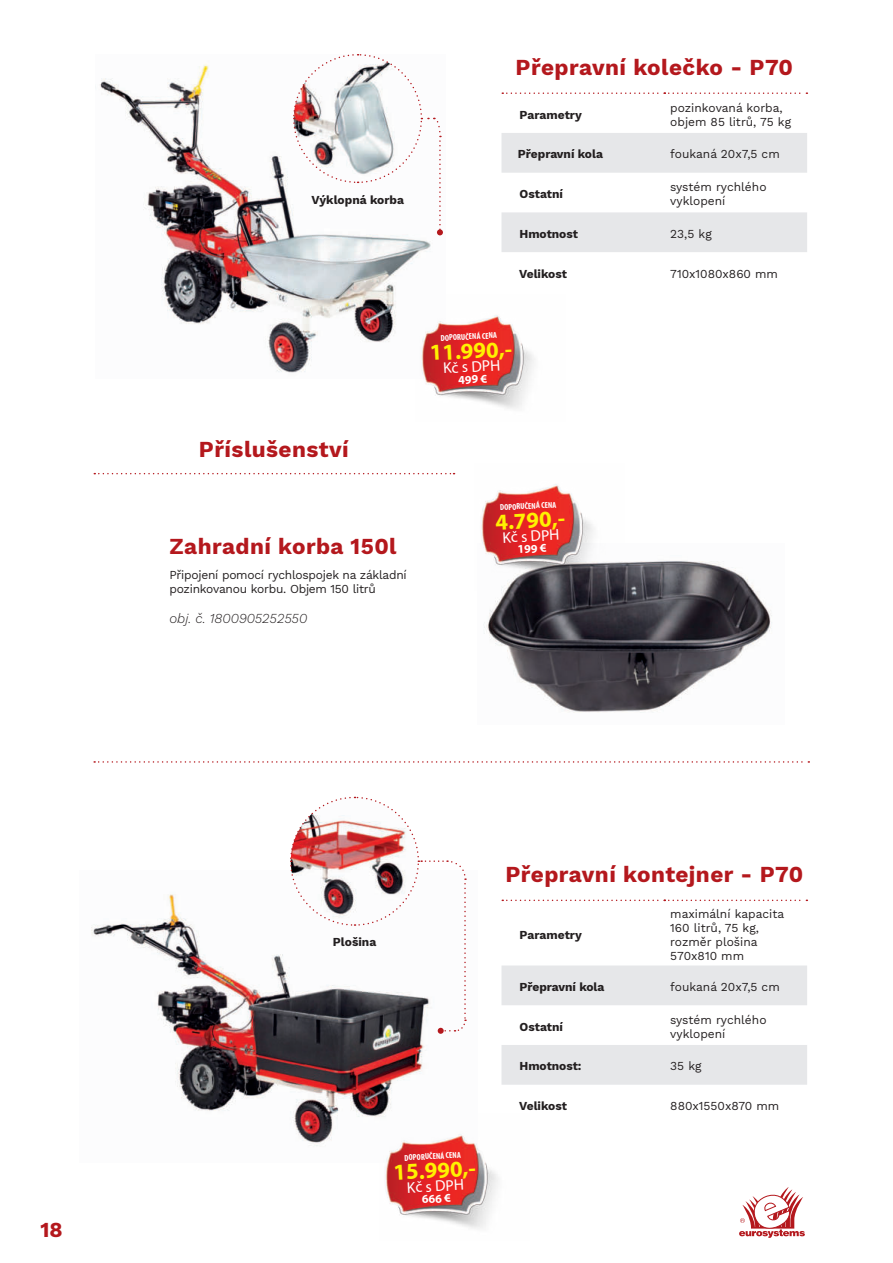
<style>
.page{position:relative;width:893px;height:1263px;background:#fff}
.page>*{position:absolute;margin:0;border:0;box-sizing:border-box;transform-origin:0 0}
.t1{font:700 22.8px "Myriad Pro";color:#fff101}
.t2{font:700 22.5px "Work Sans";letter-spacing:.02em;color:#b4181d}
.t3{font:700 21px "Work Sans";color:#b4181d}
.t4{font:15.6px "Myriad Pro";color:#fff}
.t5{font:italic 300 13.5px "Work Sans";color:#231f20}
.t6{font:12px/14px "Work Sans";color:#231f20}
.t7{font:700 12px "Work Sans";color:#231f20}
.t8{font:12px/14px "Work Sans";letter-spacing:-.02em;color:#231f20}
.t9{font:700 12px "Myriad Pro";color:#fff}
.t10{font:700 condensed 8.55px "Myriad Pro";color:#fff}
</style>
<div class="page">
<svg style="left:739px;top:1187px;width:66px;height:51px"></svg>
<img style="left:91px;top:894px;width:333px;height:252px">
<svg style="left:501px;top:965px;width:306px;height:120px"></svg>
<svg style="left:502px;top:899px;width:305px;height:2px"></svg>
<img style="left:100px;top:64px;width:342px;height:309px">
<svg style="left:289px;top:796px;width:178px;height:238px"></svg>
<svg style="left:94px;top:473px;width:361px;height:1px"></svg>
<img style="left:483px;top:561px;width:289px;height:152px">
<svg style="left:94px;top:761px;width:715px;height:2px"></svg>
<svg style="left:501px;top:133px;width:306px;height:119px"></svg>
<svg style="left:502px;top:92px;width:305px;height:2px"></svg>
<svg style="left:292px;top:54px;width:151px;height:181px"></svg>
<img style="left:415px;top:294px;width:120px;height:115px">
<img style="left:379px;top:1114px;width:119px;height:115px">
<img style="left:481px;top:484px;width:144px;height:107px">
<h3 class="t3" style="left:40px;top:1218px;width:24px">18</h3>
<p class="t7" style="left:311px;top:190px;width:94px">Výklopná korba</p>
<h2 class="t2" style="left:199px;top:432px;width:151px">Příslušenství</h2>
<h2 class="t2" style="left:169px;top:530px;width:229px">Zahradní korba 150l</h2>
<p class="t8" style="left:169px;top:568px;width:239px">Připojení pomocí rychlospojek na základní pozinkovanou korbu. objem 150 litrů</p>
<p class="t5" style="left:169px;top:609px;width:139px">obj. č. 1800905252550</p>
<h2 class="t2" style="left:516px;top:50px;width:279px">Přepravní kolečko - P70</h2>
<p class="t7" style="left:519px;top:105px;width:64px">Parametry</p>
<p class="t6" style="left:670px;top:100px;width:122px">pozinkovaná korba, objem 85 litrů, 75 kg</p>
<p class="t7" style="left:518px;top:148px;width:86px">Přepravní kola</p>
<p class="t6" style="left:670px;top:147px;width:111px">foukaná 20x7,5 cm</p>
<p class="t7" style="left:520px;top:187px;width:45px">ostatní</p>
<p class="t6" style="left:670px;top:180px;width:98px">systém rychlého vyklopení</p>
<p class="t7" style="left:520px;top:225px;width:60px">hmotnost</p>
<p class="t6" style="left:670px;top:226px;width:43px">23,5 kg</p>
<p class="t7" style="left:519px;top:267px;width:49px">velikost</p>
<p class="t6" style="left:670px;top:266px;width:109px">710x1080x860 mm</p>
<p class="t10" style="left:440px;top:333px;width:58px;rotate:-3deg">DOPORUČENÁ CENA</p>
<p class="t9" style="left:458px;top:375px;width:31px;rotate:-3deg">499 €</p>
<h1 class="t1" style="left:429px;top:344px;width:84px;rotate:-3deg">11.990,-</h1>
<h3 class="t4" style="left:443px;top:359px;width:59px;rotate:-3deg">Kč s DPH</h3>
<p class="t10" style="left:500px;top:502px;width:58px;rotate:-3deg">DOPORUČENÁ CENA</p>
<p class="t9" style="left:517px;top:545px;width:31px;rotate:-3deg">199 €</p>
<h1 class="t1" style="left:495px;top:514px;width:71px;rotate:-3deg">4.790,-</h1>
<h3 class="t4" style="left:502px;top:528px;width:59px;rotate:-3deg">Kč s DPH</h3>
<p class="t7" style="left:333px;top:933px;width:45px">Plošina</p>
<h2 class="t2" style="left:505px;top:857px;width:299px">Přepravní kontejner - P70</h2>
<p class="t7" style="left:519px;top:925px;width:64px">Parametry</p>
<p class="t6" style="left:670px;top:906px;width:115px">maximální kapacita<br>160 litrů, 75 kg, rozměr plošina<br>570x810 mm</p>
<p class="t7" style="left:520px;top:980px;width:86px">Přepravní kola</p>
<p class="t6" style="left:670px;top:979px;width:111px">foukaná 20x7,5 cm</p>
<p class="t7" style="left:520px;top:1020px;width:45px">ostatní</p>
<p class="t6" style="left:670px;top:1012px;width:98px">systém rychlého vyklopení</p>
<p class="t7" style="left:520px;top:1057px;width:63px">hmotnost:</p>
<p class="t6" style="left:670px;top:1059px;width:33px">35 kg</p>
<p class="t7" style="left:519px;top:1099px;width:49px">velikost</p>
<p class="t6" style="left:670px;top:1099px;width:110px">880x1550x870 mm</p>
<p class="t10" style="left:404px;top:1152px;width:58px;rotate:-3deg">DOPORUČENÁ CENA</p>
<p class="t9" style="left:422px;top:1195px;width:31px;rotate:-3deg">666 €</p>
<h1 class="t1" style="left:393px;top:1164px;width:84px;rotate:-3deg">15.990,-</h1>
<h3 class="t4" style="left:406px;top:1178px;width:59px;rotate:-3deg">Kč s DPH</h3>
</div>
